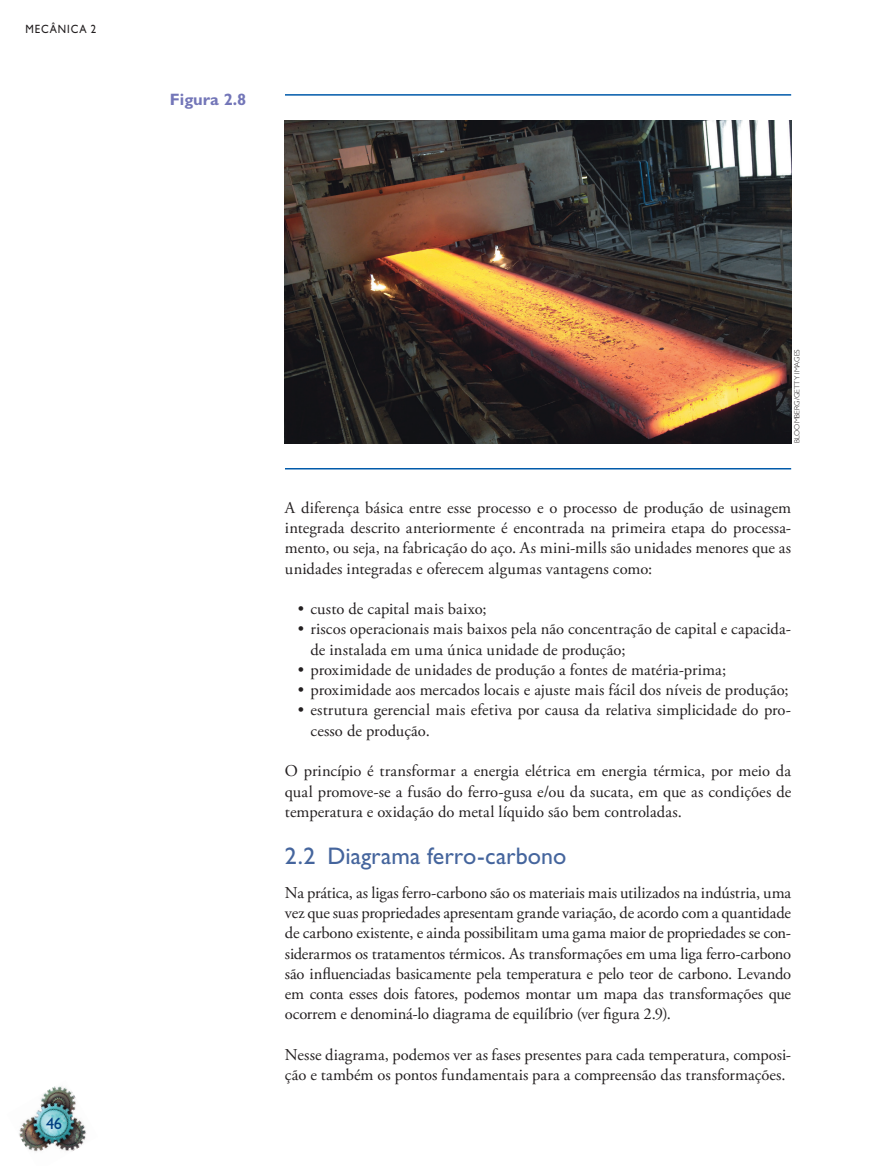
<style>
.page{position:relative;width:872px;height:1166px;background:#fff}
.page>*{position:absolute;margin:0;border:0;box-sizing:border-box;transform-origin:0 0}
.t1{font:24px "Gill Sans Std";color:#45659d}
.t2{font:16.5px/20.2px "Adobe Garamond Pro";color:#231f20;text-align:justify}
.t3{font:700 16.5px "Gill Sans Std";color:#7376b8}
.t4{font:16.5px "Gill Sans Std";color:#014081}
.t5{font:12px "Gill Sans Std";letter-spacing:.085em;color:#231f20;scale:.9 1}
.t6{font:300 7.5px "Gill Sans Std";color:#231f20}
</style>
<div class="page">
<img style="left:19px;top:1086px;width:68px;height:66px">
<hr style="left:285px;top:94px;width:506px;height:2px;background:#015aaa">
<hr style="left:285px;top:468px;width:506px;height:1px;background:#015aaa">
<img style="left:285px;top:120px;width:506px;height:324px">
<p class="t5" style="left:26px;top:22px;width:80px">mecânica 2</p>
<p class="t3" style="left:170px;top:90px;width:78px">Figura 2.8</p>
<p class="t4" style="left:46px;top:1113px;width:18px">46</p>
<p class="t6" style="left:792px;top:443px;width:95px;rotate:-90deg">Bloomberg/Getty Images</p>
<p class="t2" style="left:285px;top:498px;width:508px">A diferença básica entre esse processo e o processo de produção de usinagem integrada descrito anteriormente é encontrada na primeira etapa do processa&shy;mento, ou seja, na fabricação do aço. As mini-mills são unidades menores que as unidades integradas e oferecem algumas vantagens como:</p>
<p class="t2" style="left:298px;top:599px;width:190px">• custo de capital mais baixo;</p>
<p class="t2" style="left:310px;top:619px;width:482px;text-indent:-13px">• riscos operacionais mais baixos pela não concentração de capital e capacida&shy;de instalada em uma única unidade de produção;</p>
<p class="t2" style="left:298px;top:660px;width:430px">• proximidade de unidades de produção a fontes de matéria-prima;</p>
<p class="t2" style="left:298px;top:680px;width:492px">• proximidade aos mercados locais e ajuste mais fácil dos níveis de produção;</p>
<p class="t2" style="left:310px;top:700px;width:482px;text-indent:-13px">• estrutura gerencial mais efetiva por causa da relativa simplicidade do pro&shy;cesso de produção.</p>
<p class="t2" style="left:285px;top:761px;width:508px">O princípio é transformar a energia elétrica em energia térmica, por meio da qual promove-se a fusão do ferro-gusa e/ou da sucata, em que as condições de temperatura e oxidação do metal líquido são bem controladas.</p>
<h1 class="t1" style="left:285px;top:842px;width:283px">2.2 Diagrama ferro-carbono</h1>
<p class="t2" style="left:285px;top:882px;width:508px">Na prática, as ligas ferro-carbono são os materiais mais utilizados na indústria, uma vez que suas propriedades apresentam grande variação, de acordo com a quantidade de carbono existente, e ainda possibilitam uma gama maior de propriedades se con&shy;siderarmos os tratamentos térmicos. As transformações em uma liga ferro-carbono são influenciadas basicamente pela temperatura e pelo teor de carbono. Levando em conta esses dois fatores, podemos montar um mapa das transformações que ocorrem e denominá-lo diagrama de equilíbrio (ver figura 2.9).</p>
<p class="t2" style="left:285px;top:1044px;width:507px">Nesse diagrama, podemos ver as fases presentes para cada temperatura, composi&shy;ção e também os pontos fundamentais para a compreensão das transformações.</p>
</div>
